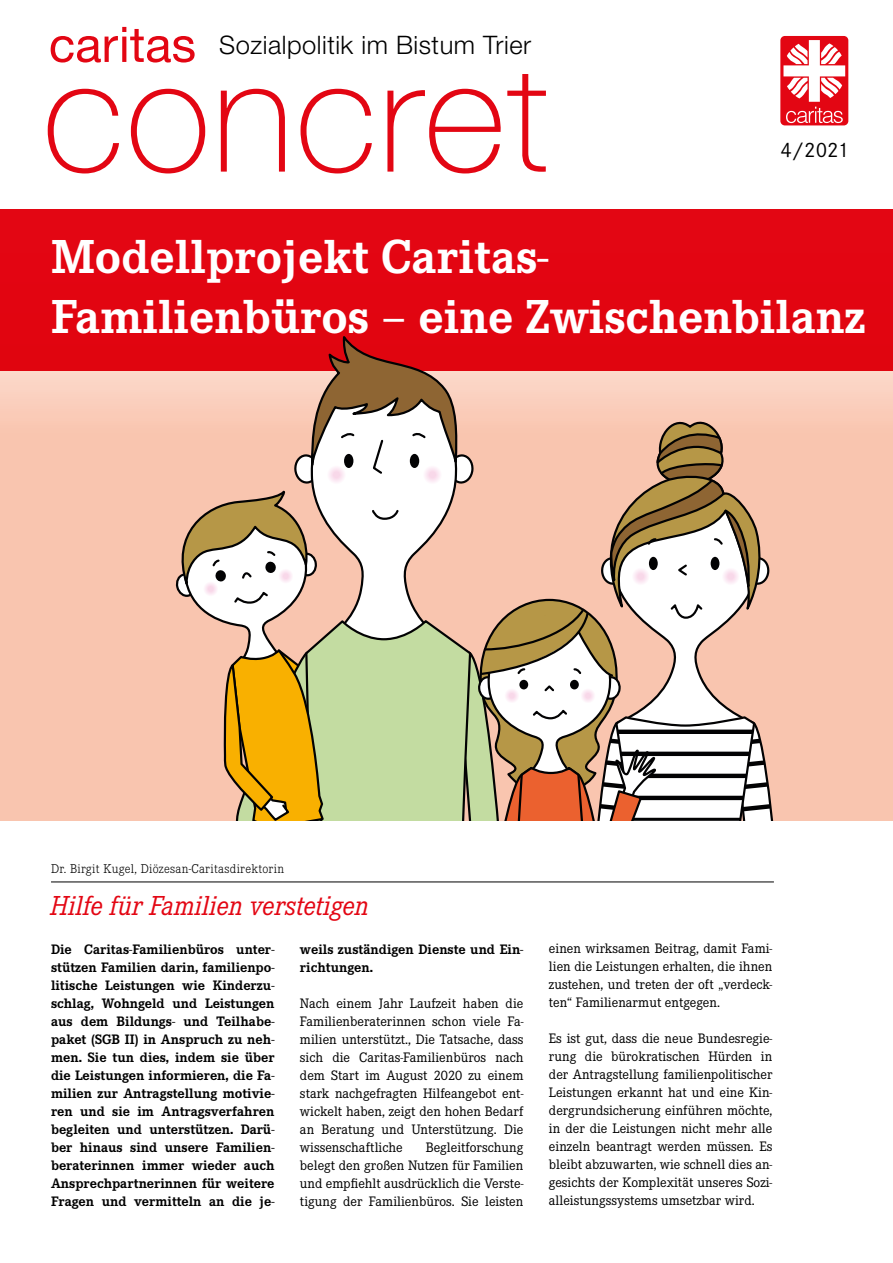
<style>
.page{position:relative;width:893px;height:1263px;background:#fff}
.page>*{position:absolute;margin:0;border:0;box-sizing:border-box;transform-origin:0 0}
.t1{font:700 49.5px/60px "Corporate E";color:#fff}
.t2{font:italic 28.5px "Corporate E";color:#e30613;scale:.96 1}
.t3{font:300 25.5px "Helvetica Neue CE";letter-spacing:.02em;color:#000}
.t4{font:21.6px "Corporate S";color:#000}
.t5{font:14.25px/18px "Corporate E";color:#000;text-align:justify}
.t6{font:700 14.25px/18px "Corporate E";color:#000;text-align:justify}
.t7{font:300 13.2px "Corporate E";letter-spacing:.02em;color:#000}
</style>
<div class="page">
<svg style="left:0;top:371px;width:893px;height:450px;background:#f9c6b0"></svg>
<div style="left:780px;top:36px;width:68px;height:89px;background:#e30613;border-radius:4px"></div>
<svg style="left:783px;top:40px;width:62px;height:83px"></svg>
<svg style="left:51px;top:27px;width:144px;height:36px"></svg>
<svg style="left:48px;top:74px;width:498px;height:99px"></svg>
<hr style="left:51px;top:882px;width:723px;height:1px;background:#000">
<div style="left:0;top:209px;width:893px;height:162px;background:#e30613"></div>
<svg style="left:171px;top:336px;width:615px;height:485px"></svg>
<h3 class="t3" style="left:219px;top:30px;width:313px">Sozialpolitik im Bistum Trier</h3>
<h3 class="t4" style="left:780px;top:138px;width:70px">4/2021</h3>
<h1 class="t1" style="left:51px;top:227px;width:816px">Modellprojekt Caritas-<br>Familienbüros – eine Zwischenbilanz</h1>
<p class="t7" style="left:51px;top:861px;width:235px">Dr. Birgit Kugel, Diözesan-Caritasdirektorin</p>
<h2 class="t2" style="left:51px;top:890px;width:333px">Hilfe für Familien verstetigen</h2>
<p class="t6" style="left:51px;top:940px;width:225px">Die Caritas-Familienbüros unter&shy;stützen Familien darin, familienpo&shy;litische Leistungen wie Kinderzu&shy;schlag, Wohngeld und Leistungen aus dem Bildungs- und Teilhabe&shy;paket (SGB II) in Anspruch zu neh&shy;men. Sie tun dies, indem sie über die Leistungen informieren, die Fa&shy;milien zur Antragstellung motivie&shy;ren und sie im Antragsverfahren begleiten und unterstützen. Darü&shy;ber hinaus sind unsere Familien&shy;beraterinnen immer wieder auch Ansprechpartnerinnen für weitere Fragen und vermitteln an die je-</p>
<p class="t6" style="left:300px;top:940px;width:225px">weils zuständigen Dienste und Ein&shy;richtungen.</p>
<p class="t5" style="left:300px;top:994px;width:225px">Nach einem Jahr Laufzeit haben die Familienberaterinnen schon viele Fa&shy;milien unterstützt., Die Tatsache, dass sich die Caritas-Familienbüros nach dem Start im August 2020 zu einem stark nachgefragten Hilfeangebot ent&shy;wickelt haben, zeigt den hohen Bedarf an Beratung und Unterstützung. Die wissenschaftliche</p>
<p class="t5" style="left:300px;top:1138px;width:225px;text-indent:126px">Begleitforschung belegt den großen Nutzen für Familien und empfiehlt ausdrücklich die Verste&shy;tigung der Familienbüros. Sie leisten</p>
<p class="t5" style="left:549px;top:940px;width:225px">einen wirksamen Beitrag, damit Fami&shy;lien die Leistungen erhalten, die ihnen zustehen, und treten der oft „verdeck&shy;ten“ Familienarmut entgegen.</p>
<p class="t5" style="left:549px;top:1030px;width:225px">Es ist gut, dass die neue Bundesregie&shy;rung die bürokratischen Hürden in der Antragstellung familienpolitischer Leistungen erkannt hat und eine Kin&shy;dergrundsicherung einführen möchte, in der die Leistungen nicht mehr alle einzeln beantragt werden müssen. Es bleibt abzuwarten, wie schnell dies an&shy;gesichts der Komplexität unseres Sozi&shy;alleistungssystems umsetzbar wird.</p>
</div>
